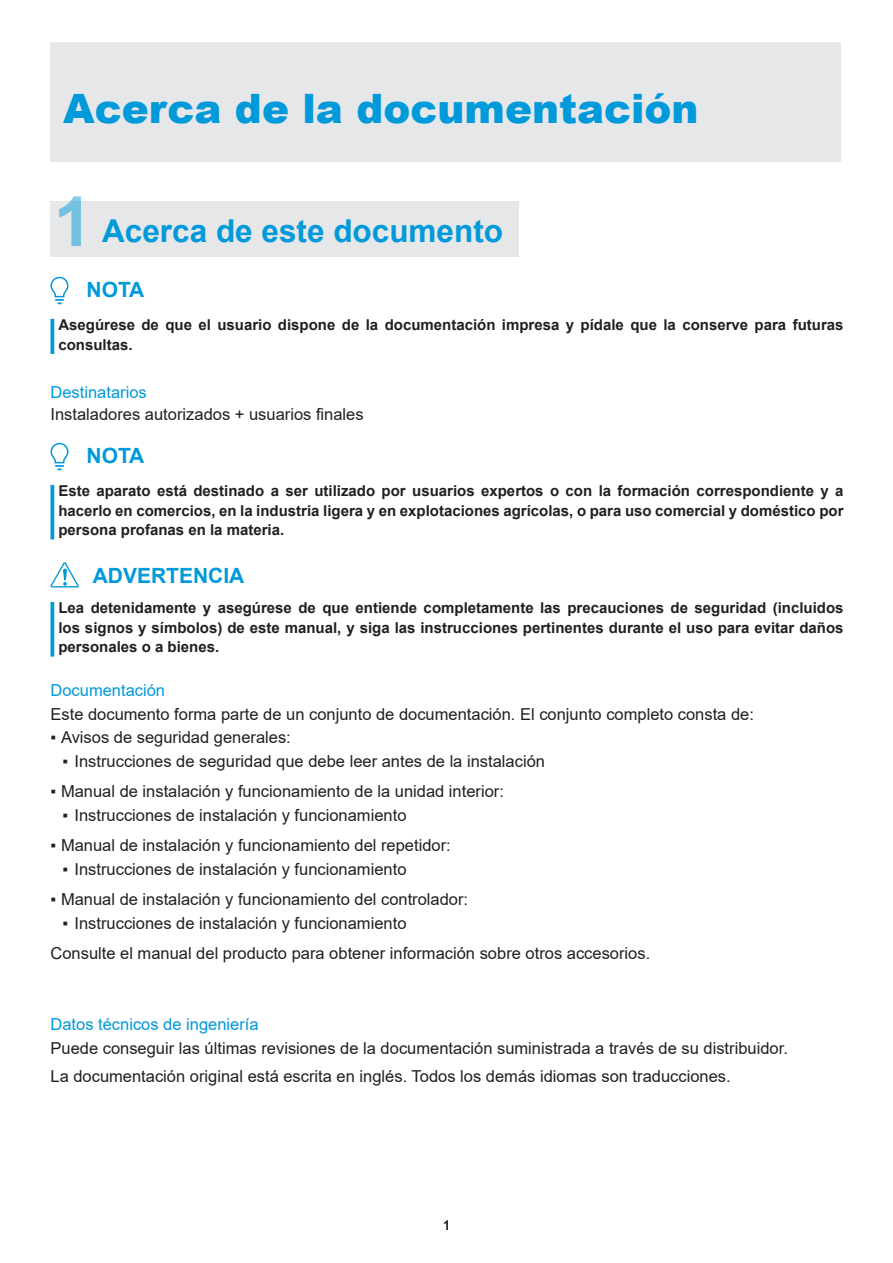
<style>
.page{position:relative;width:893px;height:1263px;background:#fff}
.page>*{position:absolute;margin:0;border:0;box-sizing:border-box;transform-origin:0 0}
.Heading-1{font:900 40.5px "Arial";color:#0099da}
.Heading-2{font:700 31.5px "Arial";color:#0099da}
.icon{font:700 21px "Arial";color:#0099da}
.Body-11pt{font:16.5px "Arial";color:#231f20}
.Body-10pt_-bold{font:16.5px "Arial";color:#0099da}
.Body-10pt_-bold-2{font:16.5px "Arial";color:#231f20}
.Body-10pt_-bold-3{font:700 15px/19.5px "Arial";color:#231f20;text-align:justify}
.t1{font:13.5px "Arial";color:#231f20}
.s1{font-size:69px}
</style>
<div class="page">
<div style="left:50px;top:43px;width:791px;height:119px;background:#e6e7e9"></div>
<div style="left:50px;top:201px;width:469px;height:55px;background:#e6e7e9"></div>
<svg style="left:50px;top:276px;width:19px;height:28px"></svg>
<svg style="left:50px;top:319px;width:4px;height:35px"></svg>
<svg style="left:50px;top:442px;width:19px;height:28px"></svg>
<svg style="left:50px;top:485px;width:4px;height:54px"></svg>
<svg style="left:50px;top:562px;width:29px;height:25px"></svg>
<svg style="left:50px;top:602px;width:4px;height:55px"></svg>
<p class="Heading-1" style="left:63px;top:80px;width:637px">Acerca de la documentación</p>
<p class="Heading-2" style="left:54px;top:209px;width:451px"><span class="s1">1</span> Acerca de este documento</p>
<p class="icon" style="left:87px;top:275px;width:59px">NOTA</p>
<p class="Body-10pt_-bold-3" style="left:58px;top:315px;width:787px">Asegúrese de que el usuario dispone de la documentación impresa y pídale que la conserve para futuras consultas.</p>
<p class="Body-10pt_-bold" style="left:50px;top:381px;width:98px">Destinatarios</p>
<p class="Body-10pt_-bold-2" style="left:50px;top:403px;width:315px">Instaladores autorizados + usuarios finales</p>
<p class="icon" style="left:87px;top:441px;width:59px">NOTA</p>
<p class="Body-10pt_-bold-3" style="left:58px;top:481px;width:787px">Este aparato está destinado a ser utilizado por usuarios expertos o con la formación correspondiente y a hacerlo en comercios, en la industria ligera y en explotaciones agrícolas, o para uso comercial y doméstico por persona profanas en la materia.</p>
<p class="icon" style="left:93px;top:561px;width:153px">ADVERTENCIA</p>
<p class="Body-10pt_-bold-3" style="left:58px;top:598px;width:787px">Lea detenidamente y asegúrese de que entiende completamente las precauciones de seguridad (incluidos los signos y símbolos) de este manual, y siga las instrucciones pertinentes durante el uso para evitar daños personales o a bienes.</p>
<p class="Body-10pt_-bold" style="left:50px;top:679px;width:116px">Documentación</p>
<p class="Body-11pt" style="left:50px;top:702px;width:705px">Este documento forma parte de un conjunto de documentación. El conjunto completo consta de:</p>
<p class="Body-11pt" style="left:50px;top:726px;width:242px">▪ Avisos de seguridad generales:</p>
<p class="Body-11pt" style="left:62px;top:750px;width:484px">▪ Instrucciones de seguridad que debe leer antes de la instalación</p>
<p class="Body-11pt" style="left:50px;top:780px;width:455px">▪ Manual de instalación y funcionamiento de la unidad interior:</p>
<p class="Body-11pt" style="left:62px;top:804px;width:345px">▪ Instrucciones de instalación y funcionamiento</p>
<p class="Body-11pt" style="left:50px;top:834px;width:402px">▪ Manual de instalación y funcionamiento del repetidor:</p>
<p class="Body-11pt" style="left:62px;top:858px;width:345px">▪ Instrucciones de instalación y funcionamiento</p>
<p class="Body-11pt" style="left:50px;top:888px;width:419px">▪ Manual de instalación y funcionamiento del controlador:</p>
<p class="Body-11pt" style="left:62px;top:912px;width:345px">▪ Instrucciones de instalación y funcionamiento</p>
<p class="Body-11pt" style="left:50px;top:942px;width:601px">Consulte el manual del producto para obtener información sobre otros accesorios.</p>
<p class="Body-10pt_-bold" style="left:50px;top:1013px;width:210px">Datos técnicos de ingeniería</p>
<p class="Body-11pt" style="left:50px;top:1037px;width:739px">Puede conseguir las últimas revisiones de la documentación suministrada a través de su distribuidor.</p>
<p class="Body-11pt" style="left:50px;top:1065px;width:682px">La documentación original está escrita en inglés. Todos los demás idiomas son traducciones.</p>
<p class="t1" style="left:443px;top:1215px;width:9px">1</p>
</div>
